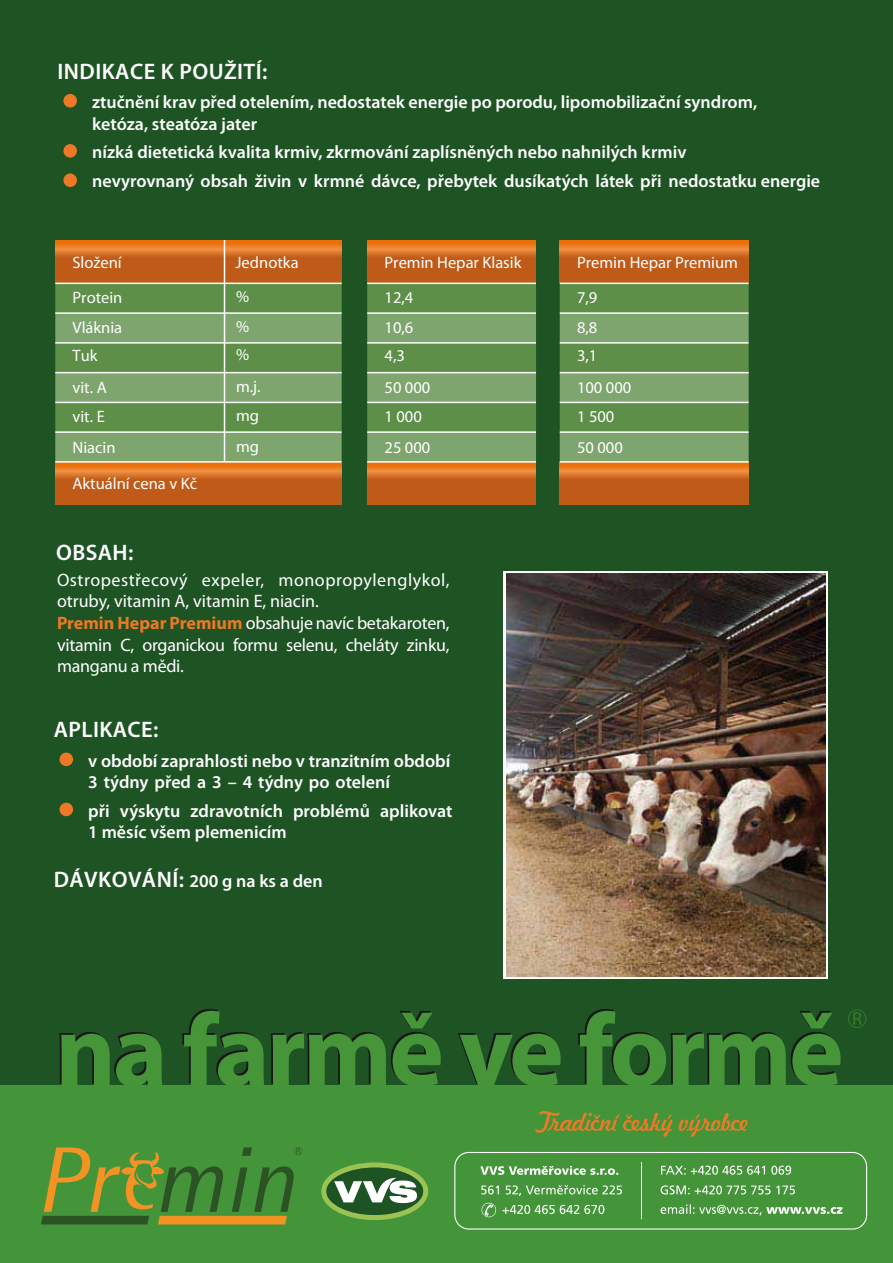
<style>
.page{position:relative;width:893px;height:1263px;background:#1e5324}
.page>*{position:absolute;margin:0;border:0;box-sizing:border-box;transform-origin:0 0}
.t1{font:600 22.5px "Myriad Pro";letter-spacing:.02em;color:#fff}
.t2{font:600 18px/21.6px "Myriad Pro";color:#fff}
.t3{font:18px/21.6px "Myriad Pro";letter-spacing:-.01em;color:#fff}
.t4{font:16.5px/28px "Myriad Pro";color:#fff}
.s1{font-weight:700;color:#ed7927}
.s2{font-size:22.5px}
</style>
<div class="page">
<svg style="left:55px;top:463px;width:286px;height:42px;background:#cd651d"></svg>
<svg style="left:367px;top:463px;width:169px;height:42px;background:#cd651d"></svg>
<svg style="left:560px;top:463px;width:188px;height:42px;background:#cd651d"></svg>
<svg style="left:55px;top:284px;width:287px;height:177px;background:#6e9a5c"></svg>
<hr style="left:55px;top:312px;width:287px;height:2px;background:#fff">
<hr style="left:55px;top:342px;width:287px;height:2px;background:#fff">
<hr style="left:55px;top:372px;width:287px;height:1px;background:#fff">
<hr style="left:55px;top:402px;width:287px;height:1px;background:#fff">
<hr style="left:55px;top:431px;width:287px;height:2px;background:#fff">
<hr style="left:55px;top:461px;width:287px;height:2px;background:#fff">
<svg style="left:55px;top:240px;width:286px;height:43px;background:#cf681f"></svg>
<hr style="left:55px;top:283px;width:287px;height:1px;background:#fff">
<hr style="left:224px;top:240px;width:1px;height:222px;background:#fff">
<svg style="left:367px;top:284px;width:169px;height:177px;background:#6e9a5c"></svg>
<hr style="left:367px;top:312px;width:169px;height:2px;background:#fff">
<hr style="left:367px;top:342px;width:169px;height:2px;background:#fff">
<hr style="left:367px;top:372px;width:169px;height:1px;background:#fff">
<hr style="left:367px;top:402px;width:169px;height:1px;background:#fff">
<hr style="left:367px;top:431px;width:169px;height:2px;background:#fff">
<hr style="left:367px;top:461px;width:169px;height:2px;background:#fff">
<svg style="left:367px;top:240px;width:169px;height:43px;background:#ce671e"></svg>
<hr style="left:367px;top:283px;width:169px;height:1px;background:#fff">
<svg style="left:560px;top:284px;width:189px;height:177px;background:#6e9a5c"></svg>
<hr style="left:560px;top:312px;width:189px;height:2px;background:#fff">
<hr style="left:560px;top:342px;width:189px;height:2px;background:#fff">
<hr style="left:560px;top:372px;width:189px;height:1px;background:#fff">
<hr style="left:560px;top:402px;width:189px;height:1px;background:#fff">
<hr style="left:560px;top:431px;width:189px;height:2px;background:#fff">
<hr style="left:560px;top:461px;width:189px;height:2px;background:#fff">
<svg style="left:560px;top:240px;width:188px;height:43px;background:#cf671e"></svg>
<hr style="left:560px;top:283px;width:189px;height:1px;background:#fff">
<svg style="left:59px;top:1032px;width:103px;height:53px"></svg>
<svg style="left:182px;top:1009px;width:82px;height:76px"></svg>
<svg style="left:271px;top:1011px;width:170px;height:74px"></svg>
<svg style="left:458px;top:1032px;width:103px;height:53px"></svg>
<svg style="left:578px;top:1009px;width:263px;height:76px"></svg>
<svg style="left:63px;top:94px;width:14px;height:14px"></svg>
<svg style="left:63px;top:144px;width:14px;height:14px"></svg>
<svg style="left:63px;top:173px;width:14px;height:14px"></svg>
<svg style="left:60px;top:752px;width:13px;height:14px"></svg>
<svg style="left:60px;top:803px;width:13px;height:13px"></svg>
<div style="left:504px;top:571px;width:324px;height:407px;background:linear-gradient(to bottom,#fff,#fff)"></div>
<img style="left:506px;top:573px;width:320px;height:403px">
<svg style="left:848px;top:1009px;width:18px;height:19px"></svg>
<div style="left:0;top:1085px;width:893px;height:178px;background:#44953a"></div>
<svg style="left:535px;top:1111px;width:212px;height:26px"></svg>
<svg style="left:321px;top:1152px;width:546px;height:78px"></svg>
<svg style="left:41px;top:1146px;width:261px;height:79px"></svg>
<p class="t1" style="left:58px;top:57px;width:211px">INDIKACE K POUŽITÍ:</p>
<p class="t2" style="left:92px;top:91px;width:667px">ztučnění krav před otelením, nedostatek energie po porodu, lipomobilizační syndrom, ketóza, steatóza jater</p>
<p class="t2" style="left:92px;top:137px;width:729px;line-height:29.4px">nízká dietetická kvalita krmiv, zkrmování zaplísněných nebo nahnilých krmiv<br>nevyrovnaný obsah živin v krmné dávce, přebytek dusíkatých látek při nedostatku energie</p>
<p class="t4" style="left:73px;top:248px;width:51px">Složení</p>
<p class="t4" style="left:236px;top:248px;width:65px">Jednotka</p>
<p class="t4" style="left:385px;top:248px;width:138px">Premin Hepar Klasik</p>
<p class="t4" style="left:73px;top:283px;width:51px">Protein</p>
<p class="t4" style="left:73px;top:313px;width:51px">Vláknia<br>Tuk</p>
<p class="t4" style="left:73px;top:372px;width:36px;line-height:29px">vit. A vit. E</p>
<p class="t4" style="left:73px;top:433px;width:45px">Niacin</p>
<p class="t4" style="left:236px;top:281px;width:15px;line-height:30px">% %</p>
<p class="t4" style="left:236px;top:338px;width:26px;line-height:32px">% m.j.</p>
<p class="t4" style="left:236px;top:399px;width:24px;line-height:31px">mg mg</p>
<p class="t4" style="left:385px;top:283px;width:30px">12,4</p>
<p class="t4" style="left:385px;top:313px;width:30px">10,6<br>4,3</p>
<p class="t4" style="left:385px;top:372px;width:47px;line-height:29px">50 000<br>1 000</p>
<p class="t4" style="left:385px;top:433px;width:47px">25 000</p>
<p class="t4" style="left:73px;top:469px;width:126px">Aktuální cena v Kč</p>
<p class="t1" style="left:56px;top:538px;width:79px">OBSAH:</p>
<p class="t3" style="left:57px;top:569px;width:394px">Ostropestřecový expeler, monopropylenglykol, otruby, vitamin A, vitamin E, niacin.<br><span class="s1">Premin Hepar Premium</span> obsahuje navíc betakaroten, vitamin C, organickou formu selenu, cheláty zinku, manganu a mědi.</p>
<p class="t1" style="left:54px;top:715px;width:106px">APLIKACE:</p>
<p class="t2" style="left:88px;top:749px;width:363px">v období zaprahlosti nebo v tranzitním období<br>3 týdny před a 3 – 4 týdny po otelení</p>
<p class="t2" style="left:88px;top:799px;width:366px">při výskytu zdravotních problémů aplikovat<br>1 měsíc všem plemenicím</p>
<p class="t2" style="left:54px;top:870px;width:270px"><span class="s2">DÁVKOVÁNÍ:</span> 200 g na ks a den</p>
<p class="t4" style="left:577px;top:248px;width:162px">Premin Hepar Premium</p>
<p class="t4" style="left:577px;top:283px;width:22px">7,9</p>
<p class="t4" style="left:577px;top:313px;width:22px">8,8<br>3,1</p>
<p class="t4" style="left:577px;top:372px;width:56px;line-height:29px">100 000<br>1 500</p>
<p class="t4" style="left:577px;top:433px;width:47px">50 000</p>
</div>
